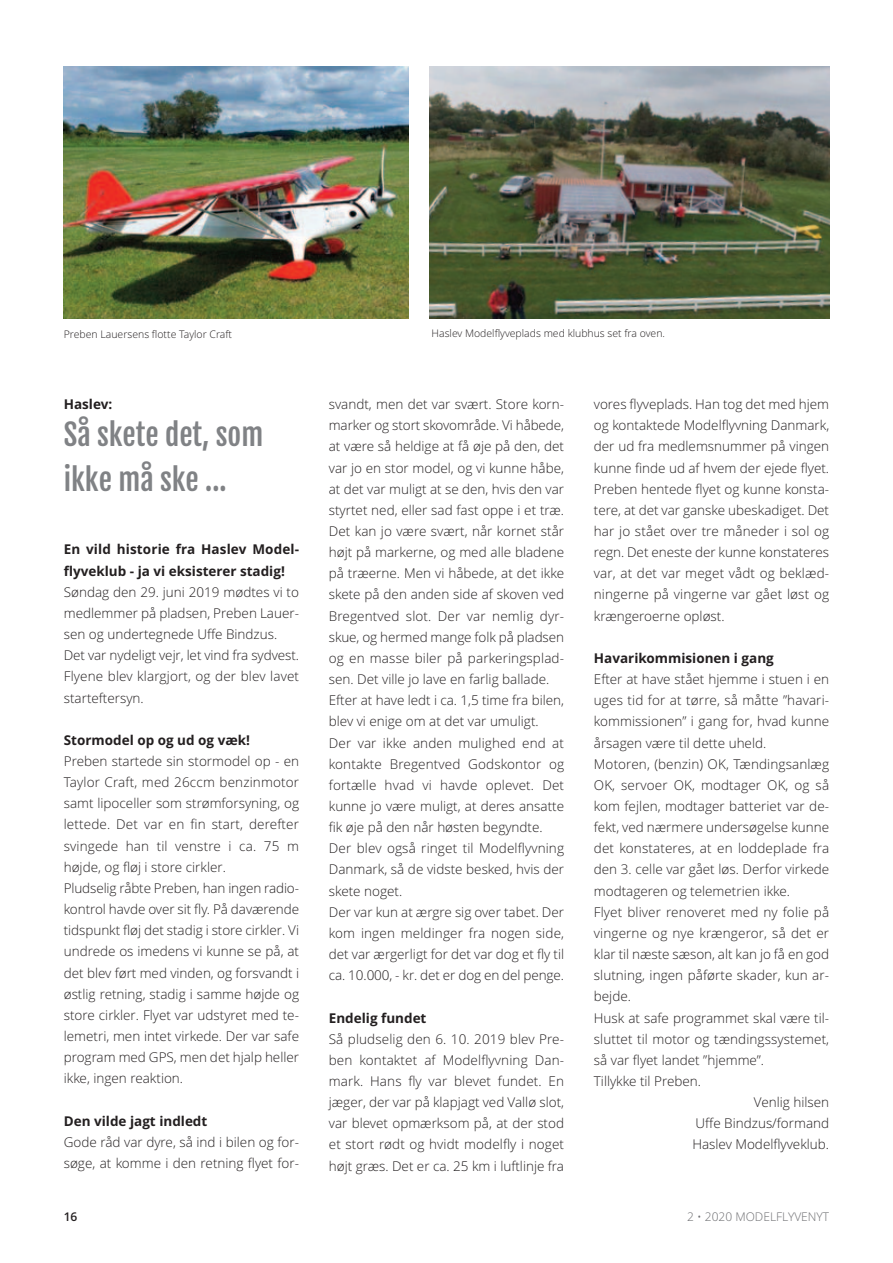
<style>
.page{position:relative;width:893px;height:1263px;background:#fff}
.page>*{position:absolute;margin:0;border:0;box-sizing:border-box;transform-origin:0 0}
.t1{font:30px/45px "Fjalla One";color:#808285}
.t2{font:300 13.5px/21.1px "Open Sans";color:#231f20}
.t3{font:700 13.5px/21.1px "Open Sans";color:#231f20}
.t4{font:300 12px "Open Sans";color:#6c6d70}
.t5{font:600 12px "Open Sans";color:#231f20}
.t6{font:300 10.5px "Open Sans";color:#231f20}
</style>
<div class="page">
<img style="left:64px;top:66px;width:344px;height:253px">
<img style="left:430px;top:66px;width:399px;height:253px">
<p class="t6" style="left:64px;top:330px;width:170px">Preben Lauersens flotte Taylor Craft</p>
<p class="t6" style="left:432px;top:329px;width:235px">Haslev Modelflyveplads med klubhus set fra oven.</p>
<p class="t3" style="left:64px;top:395px;width:50px">Haslev:</p>
<h1 class="t1" style="left:64px;top:414px;width:201px">Så skete det, som ikke må ske ...</h1>
<p class="t3" style="left:64px;top:540px;width:237px">En vild historie fra Haslev Model - flyveklub - ja vi eksisterer stadig!</p>
<p class="t2" style="left:64px;top:583px;width:237px">Søndag den 29. juni 2019 mødtes vi to medlemmer på pladsen, Preben Lauer&shy;sen og undertegnede Uffe Bindzus.<br>Det var nydeligt vejr, let vind fra sydvest.<br>Flyene blev klargjort, og der blev lavet starteftersyn.</p>
<p class="t3" style="left:64px;top:731px;width:188px">Stormodel op og ud og væk!</p>
<p class="t2" style="left:64px;top:752px;width:237px">Preben startede sin stormodel op - en Taylor Craft, med 26ccm benzinmotor samt lipoceller som strømforsyning, og lettede. Det var en fin start, derefter svingede han til venstre i ca. 75 m højde, og fløj i store cirkler.<br>Pludselig råbte Preben, han ingen radio&shy;kontrol havde over sit fly. På daværende tidspunkt fløj det stadig i store cirkler. Vi undrede os imedens vi kunne se på, at det blev ført med vinden, og forsvandt i østlig retning, stadig i samme højde og store cirkler. Flyet var udstyret med te&shy;lemetri, men intet virkede. Der var safe program med GPS, men det hjalp heller ikke, ingen reaktion.</p>
<p class="t3" style="left:64px;top:1111px;width:145px">Den vilde jagt indledt</p>
<p class="t2" style="left:64px;top:1133px;width:237px">Gode råd var dyre, så ind i bilen og for&shy;søge, at komme i den retning flyet for-</p>
<p class="t2" style="left:329px;top:395px;width:237px">svandt, men det var svært. Store korn&shy;marker og stort skovområde. Vi håbede, at være så heldige at få øje på den, det var jo en stor model, og vi kunne håbe, at det var muligt at se den, hvis den var styrtet ned, eller sad fast oppe i et træ.<br>Det kan jo være svært, når kornet står højt på markerne, og med alle bladene på træerne. Men vi håbede, at det ikke skete på den anden side af skoven ved Bregentved slot. Der var nemlig dyr&shy;skue, og hermed mange folk på pladsen og en masse biler på parkeringsplad&shy;sen. Det ville jo lave en farlig ballade.<br>Efter at have ledt i ca. 1,5 time fra bilen, blev vi enige om at det var umuligt.<br>Der var ikke anden mulighed end at kontakte Bregentved Godskontor og fortælle hvad vi havde oplevet. Det kunne jo være muligt, at deres ansatte fik øje på den når høsten begyndte.<br>Der blev også ringet til Modelflyvning Danmark, så de vidste besked, hvis der skete noget.<br>Der var kun at ærgre sig over tabet. Der kom ingen meldinger fra nogen side, det var ærgerligt for det var dog et fly til ca. 10.000, - kr. det er dog en del penge.</p>
<p class="t3" style="left:329px;top:1008px;width:99px">Endelig fundet</p>
<p class="t2" style="left:329px;top:1029px;width:237px;text-align:justify">Så pludselig den 6. 10. 2019 blev Pre&shy;ben kontaktet af Modelflyvning Dan&shy;mark. Hans fly var blevet fundet. En jæger, der var på klapjagt ved Vallø slot, var blevet opmærksom på, at der stod et stort rødt og hvidt modelfly i noget højt græs. Det er ca. 25 km i luftlinje fra</p>
<p class="t2" style="left:594px;top:395px;width:237px;text-align:justify">vores flyveplads. Han tog det med hjem og kontaktede Modelflyvning Danmark, der ud fra medlemsnummer på vingen kunne finde ud af hvem der ejede flyet.<br>Preben hentede flyet og kunne konsta&shy;tere, at det var ganske ubeskadiget. Det har jo stået over tre måneder i sol og regn. Det eneste der kunne konstateres var, at det var meget vådt og beklæd&shy;ningerne på vingerne var gået løst og krængeroerne opløst.</p>
<p class="t3" style="left:594px;top:649px;width:181px">Havarikommisionen i gang</p>
<p class="t2" style="left:594px;top:670px;width:237px">Efter at have stået hjemme i stuen i en</p>
<p class="t2" style="left:594px;top:691px;width:237px">uges tid for at tørre, så måtte ”havari-</p>
<p class="t2" style="left:594px;top:712px;width:237px">kommissionen” i gang for, hvad kunne</p>
<p class="t2" style="left:594px;top:733px;width:174px">årsagen være til dette uheld.</p>
<p class="t2" style="left:594px;top:755px;width:237px">Motoren, (benzin) OK, Tændingsanlæg</p>
<p class="t2" style="left:594px;top:776px;width:237px">OK, servoer OK, modtager OK, og så</p>
<p class="t2" style="left:594px;top:797px;width:237px">kom fejlen, modtager batteriet var de-</p>
<p class="t2" style="left:594px;top:818px;width:237px">fekt, ved nærmere undersøgelse kunne</p>
<p class="t2" style="left:594px;top:839px;width:237px">det konstateres, at en loddeplade fra</p>
<p class="t2" style="left:594px;top:860px;width:237px">den 3. celle var gået løs. Derfor virkede</p>
<p class="t2" style="left:594px;top:881px;width:198px">modtageren og telemetrien ikke.</p>
<p class="t2" style="left:594px;top:903px;width:237px">Flyet bliver renoveret med ny folie på</p>
<p class="t2" style="left:594px;top:924px;width:237px">vingerne og nye krængeror, så det er</p>
<p class="t2" style="left:594px;top:945px;width:237px">klar til næste sæson, alt kan jo få en god</p>
<p class="t2" style="left:594px;top:966px;width:237px">slutning, ingen påførte skader, kun ar-</p>
<p class="t2" style="left:594px;top:987px;width:39px">bejde.</p>
<p class="t2" style="left:594px;top:1008px;width:237px">Husk at safe programmet skal være til-</p>
<p class="t2" style="left:594px;top:1029px;width:237px">sluttet til motor og tændingssystemet,</p>
<p class="t2" style="left:594px;top:1051px;width:172px">så var flyet landet ”hjemme”.</p>
<p class="t2" style="left:594px;top:1072px;width:109px">Tillykke til Preben.</p>
<p class="t2" style="left:754px;top:1093px;width:77px">Venlig hilsen</p>
<p class="t2" style="left:696px;top:1114px;width:135px">Uffe Bindzus/formand</p>
<p class="t2" style="left:692px;top:1135px;width:138px">Haslev Modelflyveklub.</p>
<p class="t5" style="left:64px;top:1212px;width:15px">16</p>
<p class="t4" style="left:687px;top:1212px;width:143px">2 • 2020 MODELFLYVENYT</p>
</div>
